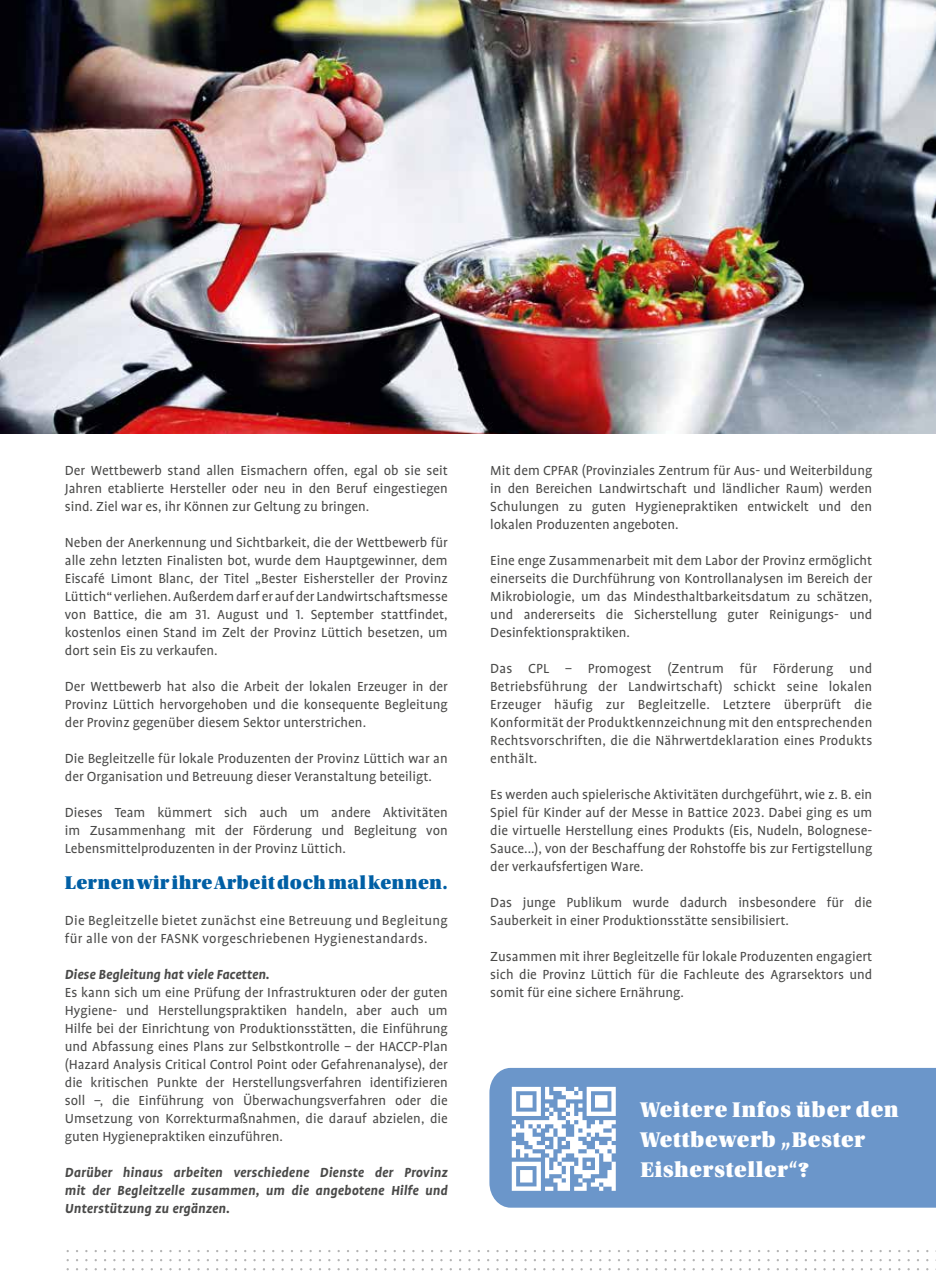
<style>
.page{position:relative;width:936px;height:1276px;background:#fff}
.page>*{position:absolute;margin:0;border:0;box-sizing:border-box;transform-origin:0 0}
.t1{font:22.5px/30px "Utopia Std Black Headline";letter-spacing:.03em;color:#fff}
.t2{font:19.5px "Utopia Std Black Headline";letter-spacing:.02em;color:#005fa5}
.t3{font:15px/18px "Profile OT";color:#4a4a49;text-align:justify}
.t4{font:italic 700 15px/18px "Profile OT";letter-spacing:.01em;color:#4a4a49;text-align:justify}
.t5{font:15px/18px "Profile OT";letter-spacing:.02em;color:#4a4a49}
</style>
<div class="page">
<img style="left:0;top:0;width:935px;height:434px">
<div style="left:489px;top:1068px;width:446px;height:139px;background:#6b96ca"></div>
<svg style="left:511px;top:1087px;width:104px;height:103px"></svg>
<p class="t3" style="left:65px;top:461px;width:384px">Der Wettbewerb stand allen Eismachern offen, egal ob sie seit Jahren etablierte Hersteller oder neu in den Beruf eingestiegen sind. Ziel war es, ihr Können zur Geltung zu bringen.</p>
<p class="t3" style="left:65px;top:533px;width:384px">Neben der Anerkennung und Sichtbarkeit, die der Wettbewerb für alle zehn letzten Finalisten bot, wurde dem Hauptgewinner, dem Eiscafé Limont Blanc, der Titel „Bester Eishersteller der Provinz Lüttich“ verliehen. Außerdem darf er auf der Landwirtschaftsmesse von Battice, die am 31. August und 1. September stattfindet, kostenlos einen Stand im Zelt der Provinz Lüttich besetzen, um dort sein Eis zu verkaufen.</p>
<p class="t3" style="left:65px;top:677px;width:384px">Der Wettbewerb hat also die Arbeit der lokalen Erzeuger in der Provinz Lüttich hervorgehoben und die konsequente Begleitung der Provinz gegenüber diesem Sektor unterstrichen.</p>
<p class="t3" style="left:65px;top:749px;width:384px">Die Begleitzelle für lokale Produzenten der Provinz Lüttich war an der Organisation und Betreuung dieser Veranstaltung beteiligt.</p>
<p class="t3" style="left:65px;top:803px;width:384px">Dieses Team kümmert sich auch um andere Aktivitäten im Zusammenhang mit der Förderung und Begleitung von Lebensmittelproduzenten in der Provinz Lüttich.</p>
<h2 class="t2" style="left:65px;top:872px;width:384px">Lernen wir ihre Arbeit doch mal kennen.</h2>
<p class="t5" style="left:65px;top:911px;width:384px">Die Begleitzelle bietet zunächst eine Betreuung und Begleitung für alle von der FASNK vorgeschriebenen Hygienestandards.</p>
<p class="t4" style="left:65px;top:965px;width:206px">Diese Begleitung hat viele Facetten.</p>
<p class="t3" style="left:65px;top:983px;width:384px">Es kann sich um eine Prüfung der Infrastrukturen oder der guten Hygiene- und Herstellungspraktiken handeln, aber auch um Hilfe bei der Einrichtung von Produktionsstätten, die Einführung und Abfassung eines Plans zur Selbstkontrolle – der HACCP-Plan (Hazard Analysis Critical Control Point oder Gefahrenanalyse), der die kritischen Punkte der Herstellungsverfahren identifizieren soll –, die Einführung von Überwachungsverfahren oder die Umsetzung von Korrekturmaßnahmen, die darauf abzielen, die guten Hygienepraktiken einzuführen.</p>
<p class="t4" style="left:65px;top:1163px;width:384px">Darüber hinaus arbeiten verschiedene Dienste der Provinz mit der Begleitzelle zusammen, um die angebotene Hilfe und Unterstützung zu ergänzen.</p>
<p class="t3" style="left:490px;top:461px;width:383px">Mit dem CPFAR (Provinziales Zentrum für Aus- und Weiterbildung in den Bereichen Landwirtschaft und ländlicher Raum) werden Schulungen zu guten Hygienepraktiken entwickelt und den lokalen Produzenten angeboten.</p>
<p class="t3" style="left:490px;top:551px;width:383px">Eine enge Zusammenarbeit mit dem Labor der Provinz ermöglicht einerseits die Durchführung von Kontrollanalysen im Bereich der Mikrobiologie, um das Mindesthaltbarkeitsdatum zu schätzen, und andererseits die Sicherstellung guter Reinigungs- und Desinfektionspraktiken.</p>
<p class="t3" style="left:490px;top:659px;width:383px">Das CPL – Promogest (Zentrum für Förderung und Betriebsführung der Landwirtschaft) schickt seine lokalen Erzeuger häufig zur Begleitzelle. Letztere überprüft die Konformität der Produktkennzeichnung mit den entsprechenden Rechtsvorschriften, die die Nährwertdeklaration eines Produkts enthält.</p>
<p class="t3" style="left:490px;top:785px;width:383px">Es werden auch spielerische Aktivitäten durchgeführt, wie z. B. ein Spiel für Kinder auf der Messe in Battice 2023. Dabei ging es um die virtuelle Herstellung eines Produkts (Eis, Nudeln, Bolognese-Sauce...), von der Beschaffung der Rohstoffe bis zur Fertigstellung der verkaufsfertigen Ware.</p>
<p class="t3" style="left:490px;top:893px;width:383px">Das junge Publikum wurde dadurch insbesondere für die<br>Sauberkeit in einer Produktionsstätte sensibilisiert.</p>
<p class="t3" style="left:490px;top:947px;width:383px">Zusammen mit ihrer Begleitzelle für lokale Produzenten engagiert sich die Provinz Lüttich für die Fachleute des Agrarsektors und somit für eine sichere Ernährung.</p>
<h1 class="t1" style="left:640px;top:1095px;width:260px">Weitere Infos über den<br>Wettbewerb „Bester<br>Eishersteller“?</h1>
</div>
